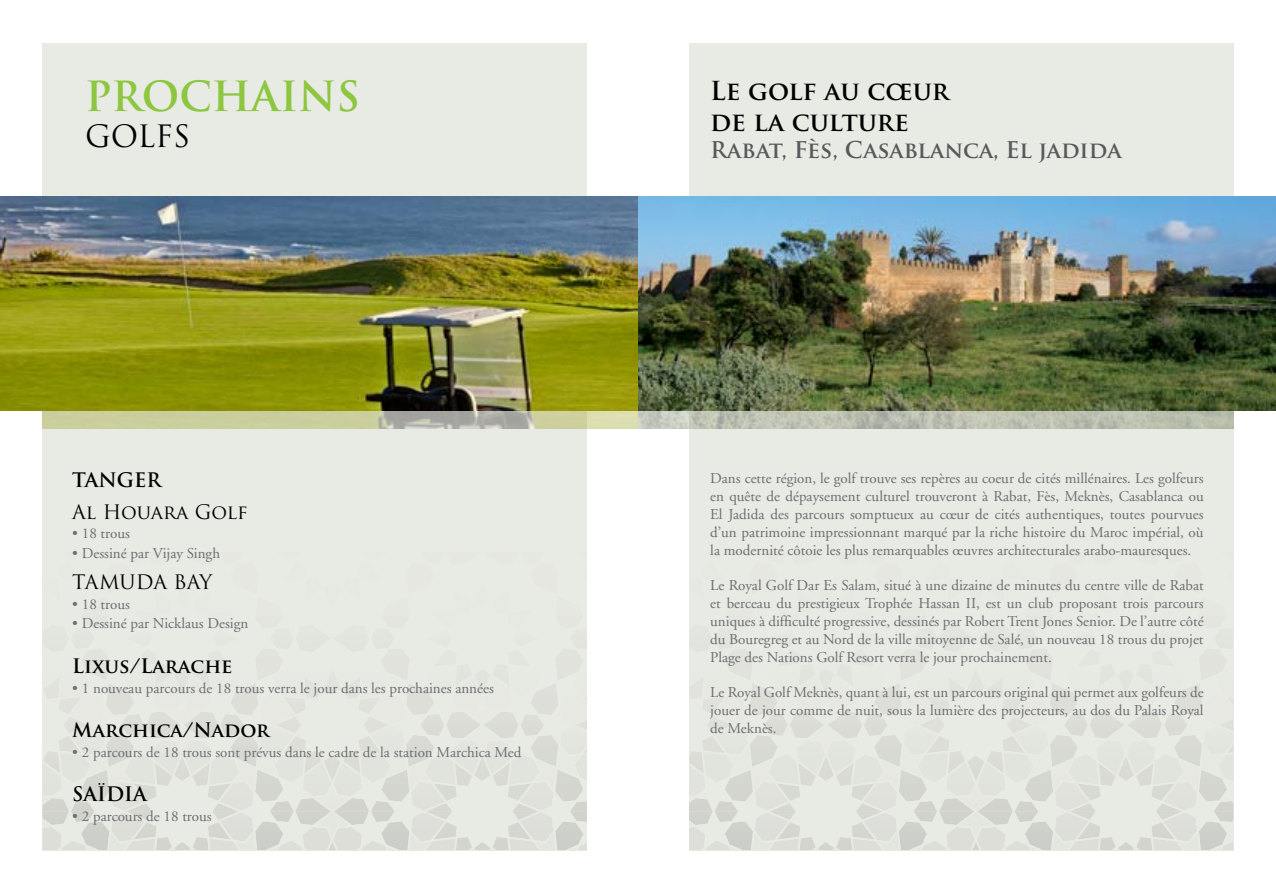
<style>
.page{position:relative;width:1276px;height:893px;background:#fff}
.page>*{position:absolute;margin:0;border:0;box-sizing:border-box;transform-origin:0 0}
.t1{font:700 40.5px "Trajan Pro";color:#8dc63f}
.t2{font:30px "Trajan Pro";color:#000}
.t3{font:700 25.5px/30.6px "Trajan Pro";color:#000}
.t4{font:700 22.5px "Trajan Pro";color:#58595b}
.t5{font:700 19.5px "Trajan Pro";color:#000}
.t6{font:19.5px "Trajan Pro";color:#000}
.t7{font:15px/18px "Adobe Garamond";color:#6d6e71;text-align:justify}
</style>
<div class="page">
<div style="left:689px;top:43px;width:544px;height:807px;background:#e8eae4"></div>
<svg style="left:689px;top:691px;width:544px;height:160px"></svg>
<div style="left:43px;top:43px;width:544px;height:807px;background:#e8eae4"></div>
<svg style="left:43px;top:691px;width:544px;height:160px"></svg>
<img style="left:43px;top:410px;width:1190px;height:18px">
<img style="left:0;top:197px;width:1276px;height:213px">
<h1 class="t1" style="left:85px;top:71px;width:276px">PROCHAINS</h1>
<h2 class="t2" style="left:85px;top:117px;width:107px">GOLFS</h2>
<h3 class="t5" style="left:72px;top:467px;width:90px">TANGER</h3>
<h3 class="t6" style="left:72px;top:499px;width:177px">Al Houara Golf</h3>
<p class="t7" style="left:72px;top:525px;width:59px">• 18 trous</p>
<p class="t7" style="left:72px;top:544px;width:149px">• Dessiné par Vijay Singh</p>
<h3 class="t6" style="left:72px;top:570px;width:141px">TAMUDA BAY</h3>
<p class="t7" style="left:72px;top:596px;width:59px">• 18 trous</p>
<p class="t7" style="left:72px;top:615px;width:177px">• Dessiné par Nicklaus Design</p>
<h3 class="t5" style="left:72px;top:654px;width:162px">Lixus/Larache</h3>
<p class="t7" style="left:72px;top:679px;width:423px">• 1 nouveau parcours de 18 trous verra le jour dans les prochaines années</p>
<h3 class="t5" style="left:72px;top:718px;width:199px">Marchica/Nador</h3>
<p class="t7" style="left:72px;top:743px;width:450px">• 2 parcours de 18 trous sont prévus dans le cadre de la station Marchica Med</p>
<h3 class="t5" style="left:72px;top:782px;width:76px">SAÏDIA</h3>
<p class="t7" style="left:72px;top:808px;width:141px">• 2 parcours de 18 trous</p>
<h3 class="t3" style="left:710px;top:76px;width:240px">Le golf au cœur de la culture</h3>
<h3 class="t4" style="left:710px;top:135px;width:413px">Rabat, Fès, Casablanca, El jadida</h3>
<p class="t7" style="left:710px;top:470px;width:495px">Dans cette région, le golf trouve ses repères au coeur de cités millénaires. Les golfeurs en quête de dépaysement culturel trouveront à Rabat, Fès, Meknès, Casablanca ou El Jadida des parcours somptueux au cœur de cités authentiques, toutes pourvues d’un patrimoine impressionnant marqué par la riche histoire du Maroc impérial, où la modernité côtoie les plus remarquables œuvres architecturales arabo-mauresques.</p>
<p class="t7" style="left:710px;top:577px;width:495px">Le Royal Golf Dar Es Salam, situé à une dizaine de minutes du centre ville de Rabat et berceau du prestigieux Trophée Hassan II, est un club proposant trois parcours uniques à difficulté progressive, dessinés par Robert Trent Jones Senior. De l’autre côté du Bouregreg et au Nord de la ville mitoyenne de Salé, un nouveau 18 trous du projet Plage des Nations Golf Resort verra le jour prochainement.</p>
<p class="t7" style="left:710px;top:684px;width:495px">Le Royal Golf Meknès, quant à lui, est un parcours original qui permet aux golfeurs de jouer de jour comme de nuit, sous la lumière des projecteurs, au dos du Palais Royal de Meknès.</p>
</div>
